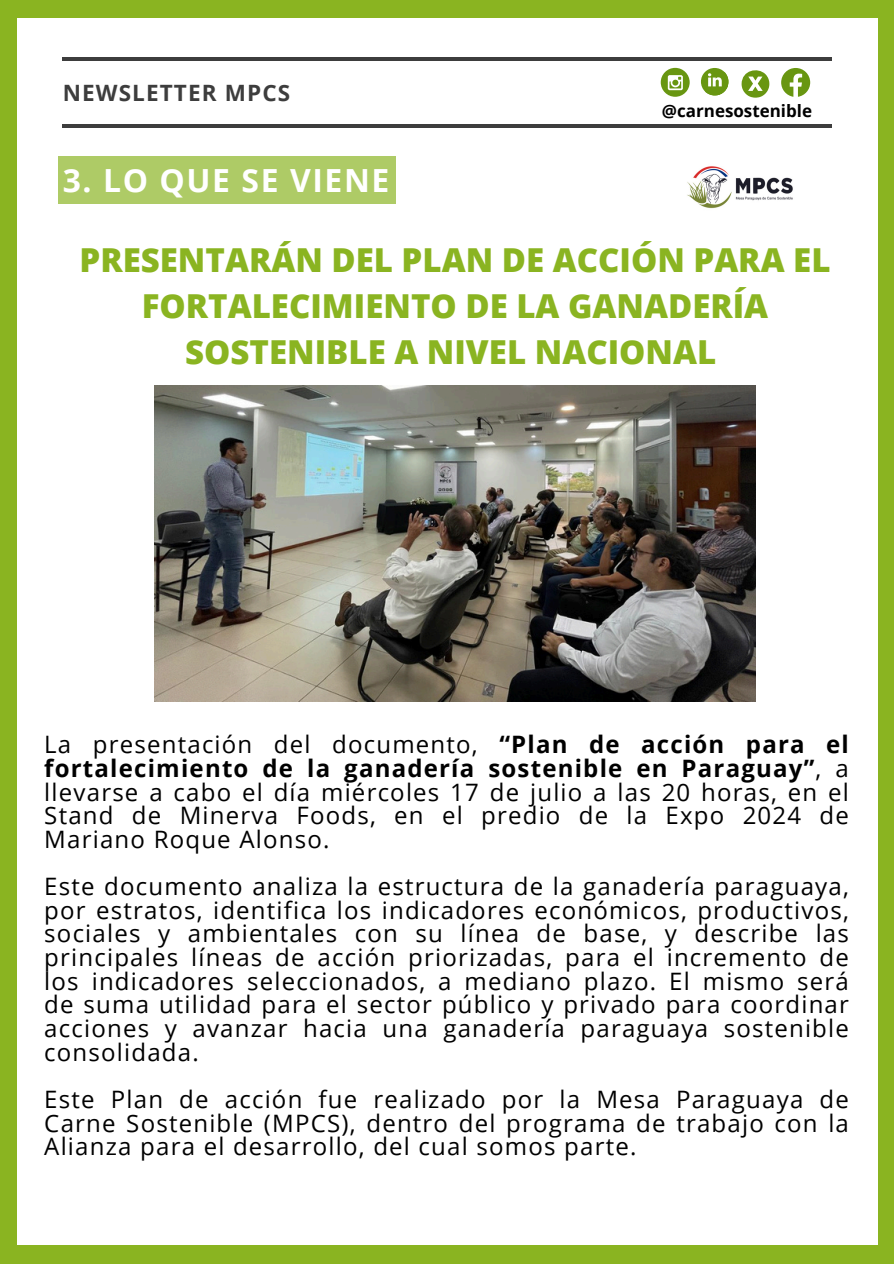
<style>
.page{position:relative;width:894px;height:1264px;background:#fff}
.page>*{position:absolute;margin:0;border:0;box-sizing:border-box;transform-origin:0 0}
.t1{font:800 33px/46.2px "Open Sans";color:#8ab421;text-align:center}
.t2{font:700 31.8px "Open Sans";letter-spacing:.05em;color:#fff}
.t3{font:24px/23.7px "Open Sans";letter-spacing:.05em;color:#000;text-align:justify}
.t4{font:700 22.5px "Open Sans";letter-spacing:.05em;color:#3d3d3d}
.t5{font:700 16.95px "Open Sans";color:#000}
.s1{font-weight:700}
</style>
<div class="page">
<div style="left:0;top:0;width:893px;height:1263px;background:#8ab421"></div>
<div style="left:17px;top:18px;width:860px;height:1227px;background:#fff"></div>
<hr style="left:63px;top:124px;width:768px;height:4px;background:#3d3d3d">
<hr style="left:63px;top:57px;width:768px;height:4px;background:#3d3d3d">
<svg style="left:660px;top:68px;width:29px;height:29px"></svg>
<svg style="left:667px;top:75px;width:15px;height:15px"></svg>
<svg style="left:700px;top:68px;width:28px;height:27px"></svg>
<svg style="left:704px;top:72px;width:25px;height:24px"></svg>
<svg style="left:781px;top:68px;width:29px;height:29px"></svg>
<img style="left:687px;top:166px;width:106px;height:43px">
<svg style="left:741px;top:70px;width:28px;height:28px"></svg>
<img style="left:154px;top:385px;width:601px;height:316px">
<div style="left:58px;top:156px;width:338px;height:48px;background:#aecb66"></div>
<p class="t4" style="left:63px;top:77px;width:229px">NEWSLETTER MPCS</p>
<p class="t2" style="left:63px;top:157px;width:328px">3. LO QUE SE VIENE</p>
<p class="t5" style="left:661px;top:99px;width:152px">@carnesostenible</p>
<p class="t1" style="left:79px;top:236px;width:752px">PRESENTARÁN DEL PLAN DE ACCIÓN PARA EL<br>FORTALECIMIENTO DE LA GANADERÍA<br>SOSTENIBLE A NIVEL NACIONAL</p>
<p class="t3" style="left:44px;top:732px;width:805px">La presentación del documento, <span class="s1">“Plan de acción para el fortalecimiento de la ganadería sostenible en Paraguay”</span>, a llevarse a cabo el día miércoles 17 de julio a las 20 horas, en el Stand de Minerva Foods, en el predio de la Expo 2024 de Mariano Roque Alonso.</p>
<p class="t3" style="left:44px;top:874px;width:805px">Este documento analiza la estructura de la ganadería paraguaya, por estratos, identifica los indicadores económicos, productivos, sociales y ambientales con su línea de base, y describe las principales líneas de acción priorizadas, para el incremento de los indicadores seleccionados, a mediano plazo. El mismo será de suma utilidad para el sector público y privado para coordinar acciones y avanzar hacia una ganadería paraguaya sostenible consolidada.</p>
<p class="t3" style="left:44px;top:1086px;width:805px">Este Plan de acción fue realizado por la Mesa Paraguaya de Carne Sostenible (MPCS), dentro del programa de trabajo con la Alianza para el desarrollo, del cual somos parte.</p>
</div>
